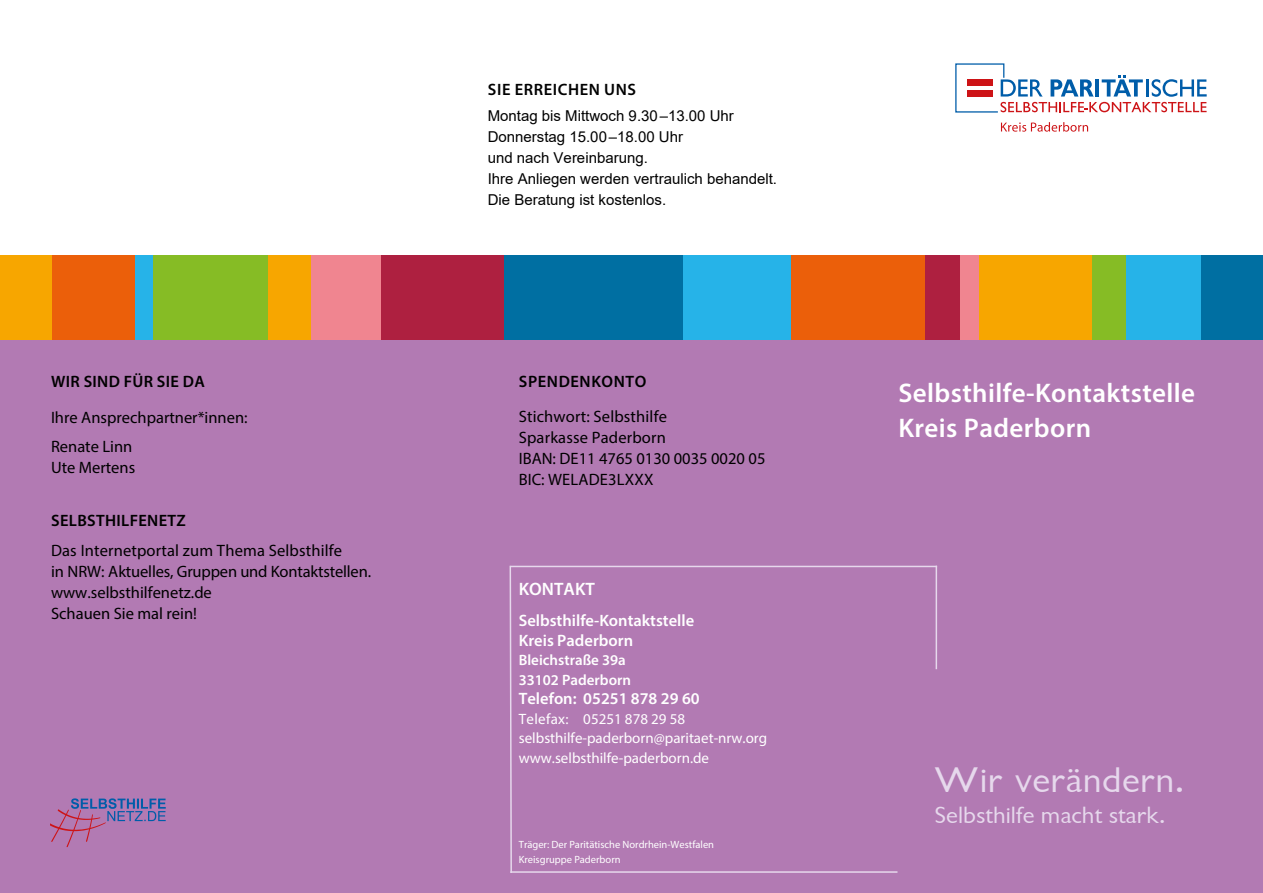
<style>
.page{position:relative;width:1263px;height:893px;background:#fff}
.page>*{position:absolute;margin:0;border:0;box-sizing:border-box;transform-origin:0 0}
.t1{font:36.75px "Chantilly CE";letter-spacing:.01em;color:#e6d8ec;scale:1.16 1}
.t2{font:600 27px/35.1px "Myriad Pro";letter-spacing:.015em;color:#fff}
.t3{font:24.3px "Chantilly CE";color:#e6d8ec;scale:1.05 1}
.t4{font:600 18px "Myriad Pro";color:#fff}
.t5{font:16.5px/21px "Myriad Pro";color:#000}
.t6{font:600 16.5px/19.5px "Myriad Pro";color:#fff}
.t7{font:600 16.5px "Myriad Pro";letter-spacing:.02em;color:#000}
.t8{font:15px/21px "Arial";color:#000}
.t9{font:15px/19.5px "Myriad Pro";color:#fff}
.t10{font:600 15px/19.5px "Myriad Pro";color:#fff}
.t11{font:10.5px/15px "Myriad Pro";color:#fff}
</style>
<div class="page">
<div style="left:0;top:255px;width:53px;height:86px;background:#f7a600"></div>
<div style="left:52px;top:255px;width:84px;height:86px;background:#eb5f0a"></div>
<div style="left:136px;top:255px;width:17px;height:86px;background:#26b3e8"></div>
<div style="left:153px;top:255px;width:115px;height:86px;background:#86bc25"></div>
<div style="left:311px;top:255px;width:70px;height:86px;background:#f08590"></div>
<div style="left:381px;top:255px;width:123px;height:86px;background:#ae2040"></div>
<div style="left:504px;top:255px;width:179px;height:86px;background:#006fa2"></div>
<div style="left:683px;top:255px;width:109px;height:86px;background:#26b3e8"></div>
<div style="left:791px;top:255px;width:135px;height:86px;background:#eb5f0a"></div>
<div style="left:268px;top:255px;width:43px;height:86px;background:#f7a600"></div>
<div style="left:925px;top:255px;width:35px;height:86px;background:#ae2040"></div>
<div style="left:959px;top:255px;width:20px;height:86px;background:#f08590"></div>
<div style="left:979px;top:255px;width:113px;height:86px;background:#f7a600"></div>
<div style="left:1092px;top:255px;width:35px;height:86px;background:#86bc25"></div>
<div style="left:1126px;top:255px;width:75px;height:86px;background:#26b3e8"></div>
<div style="left:1201px;top:255px;width:62px;height:86px;background:#006fa2"></div>
<div style="left:0;top:340px;width:1263px;height:553px;background:#b27ab3"></div>
<svg style="left:955px;top:63px;width:252px;height:50px"></svg>
<svg style="left:1001px;top:122px;width:87px;height:10px"></svg>
<svg style="left:509px;top:565px;width:4px;height:306px"></svg>
<hr style="left:510px;top:871px;width:387px;height:2px;background:#e6d8ec">
<hr style="left:511px;top:566px;width:426px;height:1px;background:#e6d8ec">
<hr style="left:935px;top:566px;width:2px;height:103px;background:#e6d8ec">
<svg style="left:51px;top:798px;width:115px;height:49px"></svg>
<p class="t7" style="left:51px;top:371px;width:155px">WIR SIND FÜR SIE DA</p>
<p class="t5" style="left:51px;top:403px;width:198px;line-height:28.5px">Ihre Ansprechpartner*innen:<br>Renate Linn</p>
<p class="t5" style="left:51px;top:456px;width:86px">Ute Mertens</p>
<p class="t7" style="left:51px;top:510px;width:136px">SELBSTHILFENETZ</p>
<p class="t5" style="left:51px;top:539px;width:322px">Das Internetportal zum Thema Selbsthilfe<br>in NRW: Aktuelles, Gruppen und Kontaktstellen. www.selbsthilfenetz.de<br>Schauen Sie mal rein!</p>
<p class="t7" style="left:488px;top:79px;width:150px">SIE ERREICHEN UNS</p>
<p class="t8" style="left:488px;top:105px;width:291px">Montag bis Mittwoch 9.30–13.00 Uhr<br>Donnerstag 15.00–18.00 Uhr<br>und nach Vereinbarung.<br>Ihre Anliegen werden vertraulich behandelt.<br>Die Beratung ist kostenlos.</p>
<p class="t7" style="left:519px;top:371px;width:129px">SPENDENKONTO</p>
<p class="t5" style="left:519px;top:405px;width:248px">Stichwort: Selbsthilfe<br>Sparkasse Paderborn<br>IBAN: DE11 4765 0130 0035 0020 05<br>BIC: WELADE3LXXX</p>
<p class="t4" style="left:519px;top:577px;width:78px">KONTAKT</p>
<p class="t6" style="left:519px;top:611px;width:177px">Selbsthilfe-Kontaktstelle<br>Kreis Paderborn</p>
<p class="t10" style="left:519px;top:650px;width:114px">Bleichstraße 39a<br>33102 Paderborn</p>
<p class="t6" style="left:519px;top:689px;width:182px">Telefon: 05251 878 29 60</p>
<p class="t9" style="left:519px;top:709px;width:250px">Telefax: 05251 878 29 58 selbsthilfe-paderborn@paritaet-nrw.org www.selbsthilfe-paderborn.de</p>
<p class="t11" style="left:519px;top:837px;width:197px">Träger: Der Paritätische Nordrhein-Westfalen<br>Kreisgruppe Paderborn</p>
<h2 class="t2" style="left:898px;top:375px;width:298px">Selbsthilfe-Kontaktstelle<br>Kreis Paderborn</h2>
<h1 class="t1" style="left:934px;top:759px;width:217px">Wir verändern.</h1>
<h3 class="t3" style="left:934px;top:802px;width:221px">Selbsthilfe macht stark.</h3>
</div>
